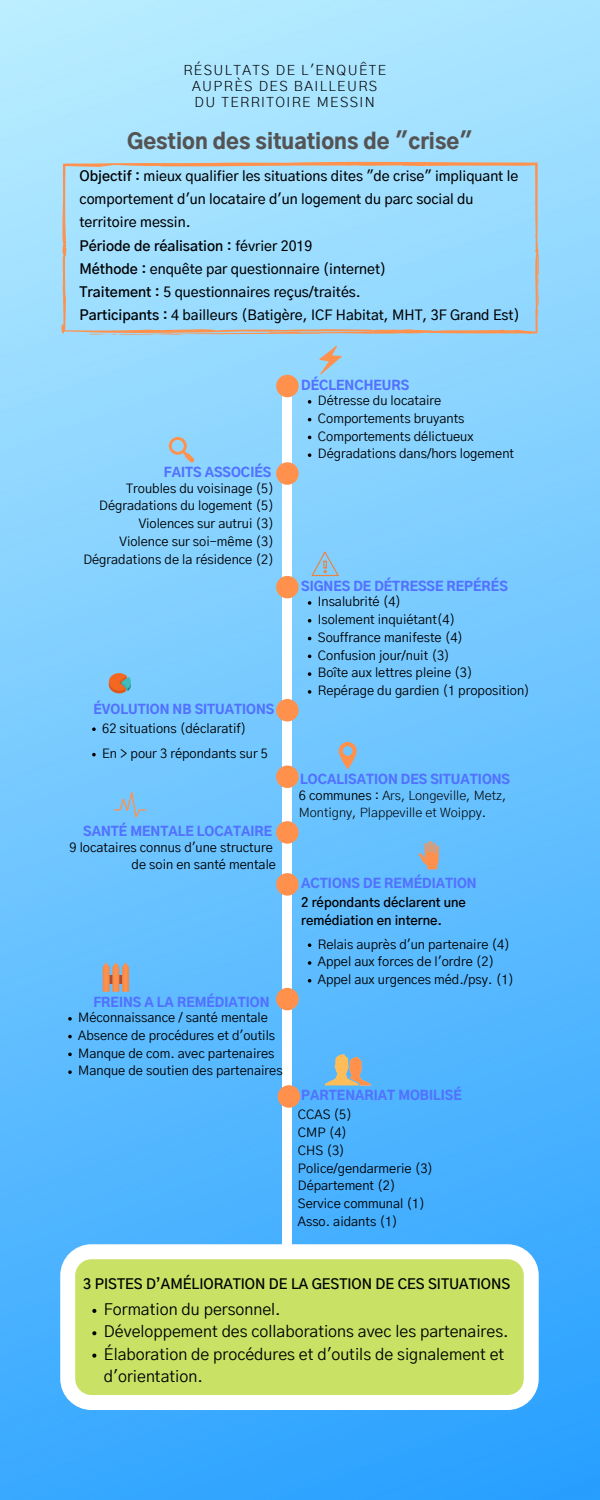
<style>
.page{position:relative;width:600px;height:1500px;background:#fff}
.page>*{position:absolute;margin:0;border:0;box-sizing:border-box;transform-origin:0 0}
.t1{font:900 21px "Gothic A1";color:#545454}
.t2{font:16px/22.4px "Gothic A1";color:#000}
.t3{font:500 14px/23.3px "Gothic A1";color:#000}
.t4{font:300 14px/16.3px "Gothic A1";letter-spacing:.1em;color:#000;text-align:center}
.t5{font:600 14px "Gothic A1";color:#000}
.t6{font:12.8px/17.8px "Gothic A1";color:#000}
.t7{font:900 12.8px "Gothic A1";color:#5271ff}
.t8{font:300 12.8px/17.8px "Gothic A1";color:#000}
.t9{font:600 12.8px/17.8px "Gothic A1";color:#000}
.s1{font-weight:600}
.s2{font-weight:400}
</style>
<div class="page">
<img style="left:0;top:0;width:600px;height:1500px">
<div style="left:283px;top:380px;width:9px;height:905px;background:#fff"></div>
<svg style="left:62px;top:161px;width:477px;height:175px;background:#a1daf6"></svg>
<svg style="left:276px;top:375px;width:23px;height:22px"></svg>
<svg style="left:276px;top:873px;width:23px;height:23px"></svg>
<svg style="left:276px;top:988px;width:23px;height:22px"></svg>
<svg style="left:276px;top:462px;width:23px;height:23px"></svg>
<svg style="left:276px;top:576px;width:23px;height:22px"></svg>
<svg style="left:276px;top:699px;width:23px;height:22px"></svg>
<svg style="left:276px;top:766px;width:23px;height:22px"></svg>
<svg style="left:278px;top:1085px;width:22px;height:23px"></svg>
<svg style="left:276px;top:821px;width:23px;height:23px"></svg>
<svg style="left:308px;top:400px;width:3px;height:4px"></svg>
<svg style="left:308px;top:453px;width:3px;height:4px"></svg>
<svg style="left:308px;top:601px;width:3px;height:4px"></svg>
<svg style="left:308px;top:619px;width:3px;height:4px"></svg>
<svg style="left:308px;top:672px;width:3px;height:4px"></svg>
<svg style="left:308px;top:690px;width:3px;height:4px"></svg>
<svg style="left:92px;top:727px;width:4px;height:4px"></svg>
<svg style="left:92px;top:753px;width:4px;height:3px"></svg>
<svg style="left:308px;top:943px;width:3px;height:4px"></svg>
<svg style="left:308px;top:961px;width:3px;height:4px"></svg>
<svg style="left:308px;top:979px;width:3px;height:4px"></svg>
<svg style="left:68px;top:1017px;width:4px;height:4px"></svg>
<svg style="left:68px;top:1035px;width:4px;height:3px"></svg>
<svg style="left:68px;top:1053px;width:4px;height:3px"></svg>
<svg style="left:68px;top:1070px;width:4px;height:4px"></svg>
<svg style="left:60px;top:1244px;width:479px;height:166px;fill:#c9e265"></svg>
<svg style="left:92px;top:1309px;width:4px;height:4px"></svg>
<svg style="left:92px;top:1331px;width:4px;height:4px"></svg>
<svg style="left:92px;top:1354px;width:4px;height:4px"></svg>
<svg style="left:339px;top:742px;width:18px;height:28px"></svg>
<svg style="left:312px;top:551px;width:27px;height:25px"></svg>
<svg style="left:114px;top:792px;width:32px;height:26px"></svg>
<svg style="left:319px;top:346px;width:23px;height:29px"></svg>
<svg style="left:169px;top:437px;width:25px;height:25px"></svg>
<svg style="left:419px;top:841px;width:20px;height:28px"></svg>
<svg style="left:103px;top:962px;width:26px;height:30px"></svg>
<svg style="left:325px;top:1054px;width:46px;height:31px"></svg>
<img style="left:102px;top:667px;width:36px;height:32px">
<p class="t4" style="left:183px;top:63px;width:204px">RÉSULTATS DE L'ENQUÊTE<br>AUPRÈS DES BAILLEURS<br>DU TERRITOIRE MESSIN</p>
<h1 class="t1" style="left:127px;top:132px;width:347px">Gestion des situations de "crise"</h1>
<p class="t3" style="left:79px;top:165px;width:442px"><span class="s1">Objectif :</span> mieux qualifier les situations dites "de crise" impliquant le comportement d'un locataire d'un logement du parc social du territoire messin.<br><span class="s1">Période de réalisation :</span> février 2019<br><span class="s1">Méthode :</span> enquête par questionnaire (internet)<br><span class="s1">Traitement :</span> 5 questionnaires reçus/traités.<br><span class="s1">Participants :</span> 4 bailleurs (Batigère, ICF Habitat, MHT, 3F Grand Est)</p>
<p class="t7" style="left:164px;top:467px;width:109px">FAITS ASSOCIÉS</p>
<p class="t6" style="left:83px;top:480px;width:192px;text-align:right">Troubles du voisinage (5)<br>Dégradations du logement (5)<br>Violences sur autrui (3)<br>Violence sur soi-même (3)<br>Dégradations de la résidence (2)</p>
<p class="t7" style="left:93px;top:704px;width:182px">ÉVOLUTION NB SITUATIONS</p>
<p class="t6" style="left:102px;top:716px;width:167px;line-height:25.4px">62 situations (déclaratif)<br>En &gt; pour 3 répondants sur 5</p>
<p class="t7" style="left:83px;top:826px;width:191px">SANTÉ MENTALE LOCATAIRE</p>
<p class="t6" style="left:69px;top:839px;width:208px;text-align:right">9 locataires connus d'une structure de soin en santé mentale</p>
<p class="t7" style="left:93px;top:997px;width:178px">FREINS A LA REMÉDIATION</p>
<p class="t6" style="left:78px;top:1009px;width:206px">Méconnaissance / santé mentale Absence de procédures et d'outils Manque de com. avec partenaires Manque de soutien des partenaires</p>
<p class="t7" style="left:301px;top:380px;width:109px">DÉCLENCHEURS</p>
<p class="t6" style="left:318px;top:392px;width:198px">Détresse du locataire<br>Comportements bruyants<br>Comportements délictueux<br>Dégradations dans/hors logement</p>
<p class="t7" style="left:301px;top:581px;width:208px">SIGNES DE DÉTRESSE REPÉRÉS</p>
<p class="t6" style="left:318px;top:594px;width:214px">Insalubrité (4)<br>Isolement inquiétant(4)<br>Souffrance manifeste (4)<br>Confusion jour/nuit (3)<br>Boîte aux lettres pleine (3)<br>Repérage du gardien (1 proposition)</p>
<p class="t7" style="left:300px;top:774px;width:211px">LOCALISATION DES SITUATIONS</p>
<p class="t8" style="left:299px;top:787px;width:209px"><span class="s2">6 communes :</span> Ars, Longeville, Metz,<br>Montigny, Plappeville et Woippy.</p>
<p class="t7" style="left:301px;top:878px;width:177px">ACTIONS DE REMÉDIATION</p>
<p class="t9" style="left:301px;top:894px;width:166px">2 répondants déclarent une remédiation en interne.</p>
<p class="t6" style="left:318px;top:936px;width:198px">Relais auprès d'un partenaire (4)<br>Appel aux forces de l'ordre (2)<br>Appel aux urgences méd./psy. (1)</p>
<p class="t7" style="left:301px;top:1090px;width:162px">PARTENARIAT MOBILISÉ</p>
<p class="t6" style="left:298px;top:1107px;width:137px">CCAS (5)<br>CMP (4)<br>CHS (3)<br>Police/gendarmerie (3)<br>Département (2)<br>Service communal (1)<br>Asso. aidants (1)</p>
<p class="t5" style="left:83px;top:1278px;width:428px">3 PISTES D’AMÉLIORATION DE LA GESTION DE CES SITUATIONS</p>
<p class="t2" style="left:104px;top:1299px;width:406px">Formation du personnel.<br>Développement des collaborations avec les partenaires.<br>Élaboration de procédures et d'outils de signalement et d'orientation.</p>
</div>
